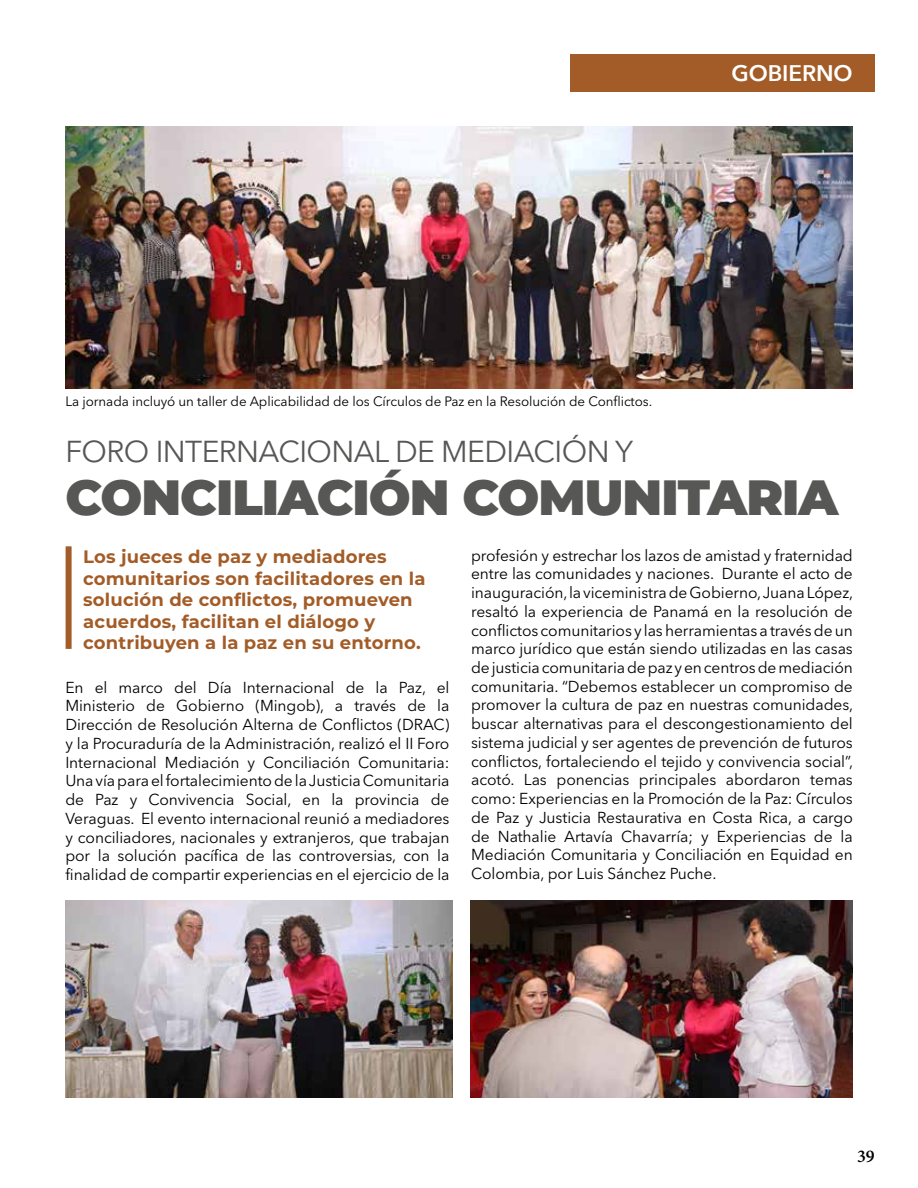
<style>
.page{position:relative;width:918px;height:1188px;background:#fff}
.page>*{position:absolute;margin:0;border:0;box-sizing:border-box;transform-origin:0 0}
.t1{font:900 49.5px "Montserrat";letter-spacing:-.02em;color:#575756}
.t2{font:30px "Avenir Next LT Pro";letter-spacing:-.02em;color:#575756}
.t3{font:600 22.5px "Avenir Next";letter-spacing:-.005em;color:#fff}
.t4{font:700 18px/21.6px "Montserrat";letter-spacing:.01em;color:#a35c27}
.t5{font:600 18px "Minion Pro";color:#000}
.t6{font:15.75px/18.8px "Avenir Next LT Pro";letter-spacing:-.005em;color:#000;text-align:justify}
.t7{font:13.5px "Avenir Next LT Pro";letter-spacing:-.005em;color:#000}
</style>
<div class="page">
<div style="left:570px;top:54px;width:305px;height:38px;background:#a35c27"></div>
<img style="left:65px;top:126px;width:788px;height:263px">
<img style="left:471px;top:900px;width:382px;height:198px">
<img style="left:65px;top:900px;width:388px;height:198px">
<div style="left:66px;top:546px;width:6px;height:103px;background:#a35c27"></div>
<h3 class="t3" style="left:732px;top:53px;width:123px">GOBIERNO</h3>
<p class="t7" style="left:65px;top:393px;width:588px">La jornada incluyó un taller de Aplicabilidad de los Círculos de Paz en la Resolución de Conflictos.</p>
<h2 class="t2" style="left:65px;top:434px;width:569px">FORO INTERNACIONAL DE MEDIACIÓN Y</h2>
<h1 class="t1" style="left:65px;top:460px;width:775px">CONCILIACIÓN COMUNITARIA</h1>
<p class="t4" style="left:83px;top:545px;width:344px">Los jueces de paz y mediadores comunitarios son facilitadores en la solución de conflictos, promueven acuerdos, facilitan el diálogo y contribuyen a la paz en su entorno.</p>
<p class="t6" style="left:471px;top:546px;width:384px">profesión y estrechar los lazos de amistad y fraternidad entre las comunidades y naciones. Durante el acto de inauguración, la viceministra de Gobierno, Juana López, resaltó la experiencia de Panamá en la resolución de conflictos comunitarios y las herramientas a través de un marco jurídico que están siendo utilizadas en las casas de justicia comunitaria de paz y en centros de mediación comunitaria. “Debemos establecer un compromiso de promover la cultura de paz en nuestras comunidades, buscar alternativas para el descongestionamiento del sistema judicial y ser agentes de prevención de futuros conflictos, fortaleciendo el tejido y convivencia social”, acotó. Las ponencias principales abordaron temas como: Experiencias en la Promoción de la Paz: Círculos de Paz y Justicia Restaurativa en Costa Rica, a cargo de Nathalie Artavía Chavarría; y Experiencias de la Mediación Comunitaria y Conciliación en Equidad en Colombia, por Luis Sánchez Puche.</p>
<p class="t6" style="left:65px;top:678px;width:386px">En el marco del Día Internacional de la Paz, el Ministerio de Gobierno (Mingob), a través de la Dirección de Resolución Alterna de Conflictos (DRAC) y la Procuraduría de la Administración, realizó el II Foro Internacional Mediación y Conciliación Comunitaria:<br>Una vía para el fortalecimiento de la Justicia Comunitaria de Paz y Convivencia Social, en la provincia de Veraguas. El evento internacional reunió a mediadores y conciliadores, nacionales y extranjeros, que trabajan por la solución pacífica de las controversias, con la finalidad de compartir experiencias en el ejercicio de la</p>
<p class="t5" style="left:857px;top:1144px;width:19px">39</p>
</div>
